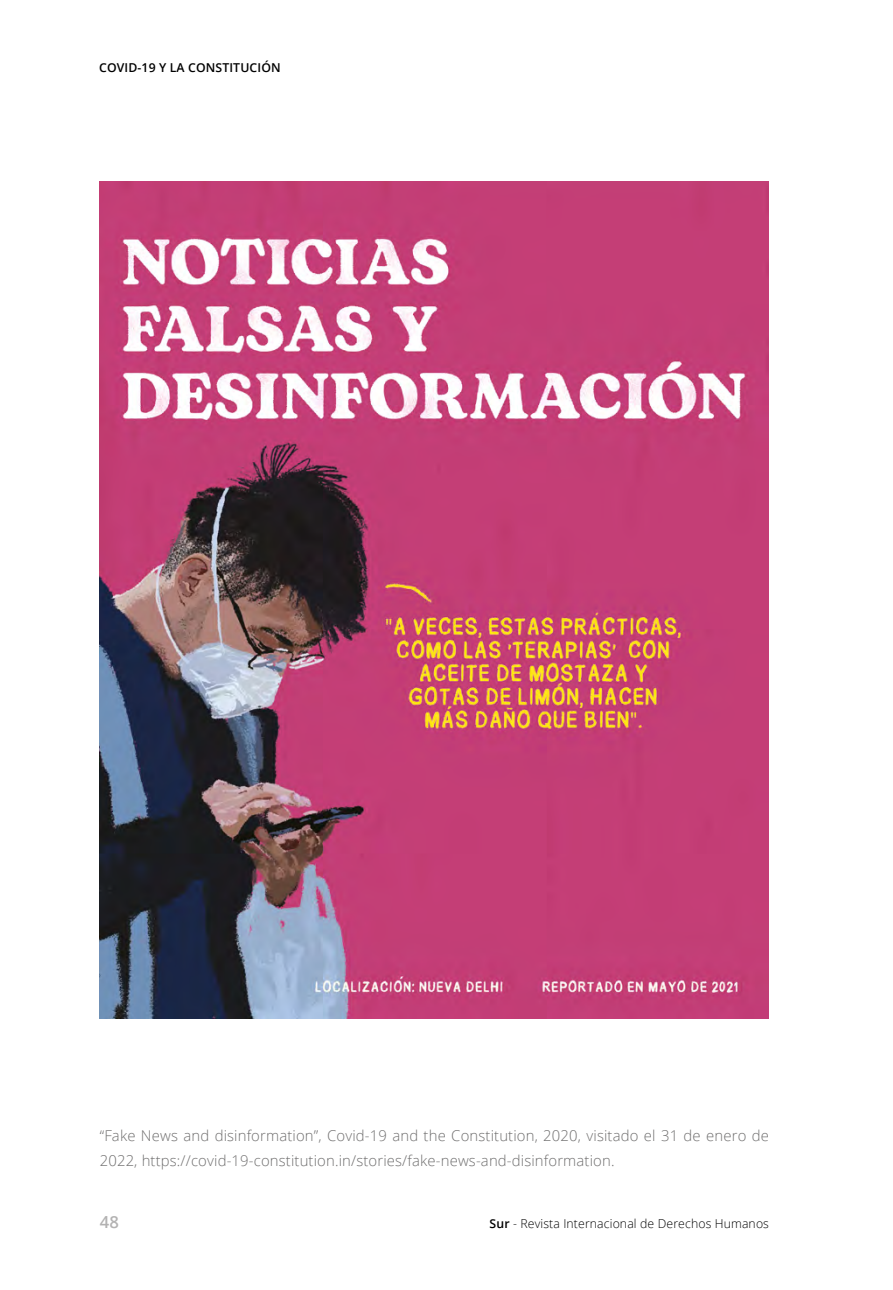
<style>
.page{position:relative;width:893px;height:1290px;background:#fff}
.page>*{position:absolute;margin:0;border:0;box-sizing:border-box;transform-origin:0 0}
.t1{font:600 16.62px "Open Sans";color:#b3b2b2}
.t2{font:300 14.88px/24.5px "Open Sans";letter-spacing:.01em;color:#706f6f}
.t3{font:300 12.25px "Open Sans";letter-spacing:.01em;color:#000}
.t4{font:600 12.25px "Open Sans";letter-spacing:.01em;color:#000}
.s1{font-weight:600}
</style>
<div class="page">
<img style="left:99px;top:181px;width:670px;height:837px">
<p class="t4" style="left:99px;top:59px;width:183px">COVID-19 Y LA CONSTITUCIÓN</p>
<p class="t2" style="left:100px;top:1123px;width:671px">“Fake News and disinformation”, Covid-19 and the Constitution, 2020, visitado el 31 de enero de<br>2022, https://covid-19-constitution.in/stories/fake-news-and-disinformation.</p>
<p class="t1" style="left:100px;top:1210px;width:21px">48</p>
<p class="t3" style="left:490px;top:1215px;width:281px"><span class="s1">Sur</span> - Revista Internacional de Derechos Humanos</p>
</div>
